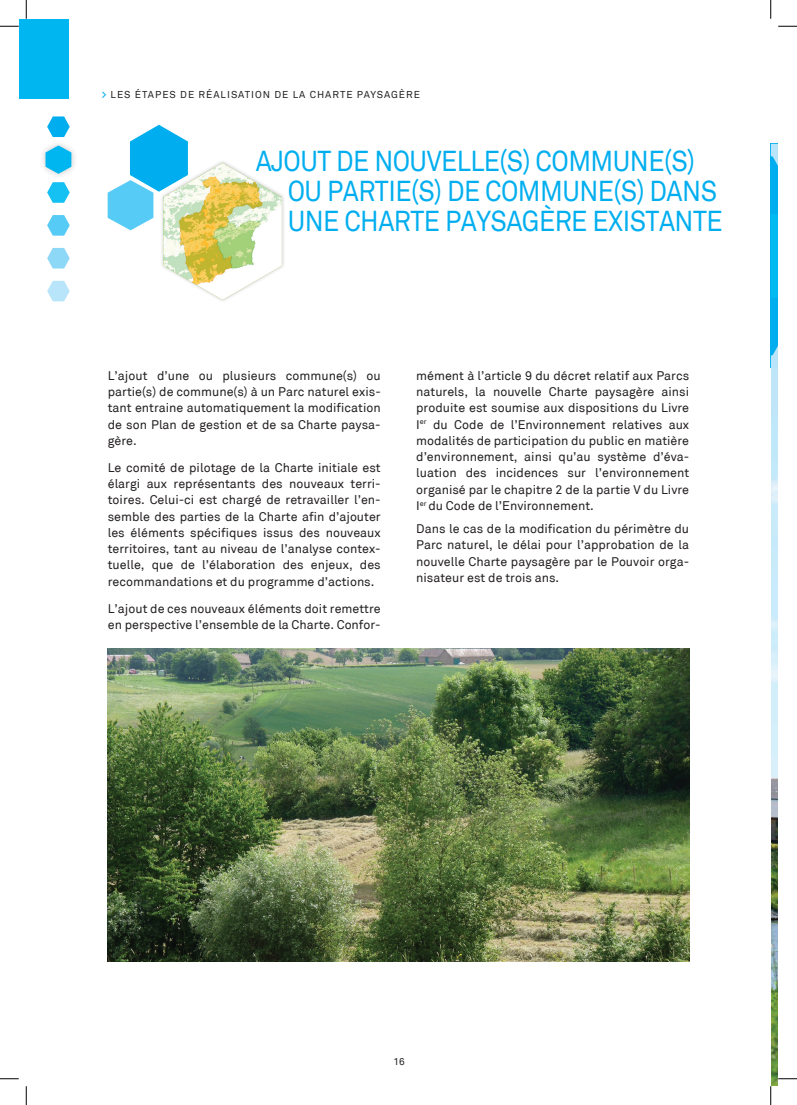
<style>
.page{position:relative;width:797px;height:1105px;background:#fff}
.page>*{position:absolute;margin:0;border:0;box-sizing:border-box;transform-origin:0 0}
.t1{font:28.75px/30px "Akkurat";letter-spacing:-.02em;color:#00aeef;scale:.9 1}
.t2{font:12.5px/16.2px "Akkurat";color:#231f20;text-align:justify}
.t3{font:10px "Akkurat";letter-spacing:.1em;color:#231f20}
.s1{font-weight:700;color:#00aeef}
</style>
<div class="page">
<div style="left:19px;top:19px;width:50px;height:80px;background:#00b6f0"></div>
<div style="left:39px;top:139px;width:39px;height:41px;background:#231f20;opacity:.25"></div>
<svg style="left:45px;top:145px;width:26px;height:29px"></svg>
<svg style="left:47px;top:116px;width:23px;height:21px"></svg>
<svg style="left:47px;top:182px;width:23px;height:21px"></svg>
<svg style="left:47px;top:215px;width:23px;height:21px"></svg>
<svg style="left:47px;top:248px;width:23px;height:20px"></svg>
<svg style="left:47px;top:281px;width:23px;height:20px"></svg>
<div style="left:159px;top:160px;width:127px;height:144px;background:#231f20;opacity:.25"></div>
<img style="left:771px;top:374px;width:6px;height:712px">
<svg style="left:770px;top:143px;width:7px;height:231px"></svg>
<div style="left:770px;top:214px;width:7px;height:84px;background:#00baf1"></div>
<svg style="left:108px;top:125px;width:174px;height:175px"></svg>
<img style="left:108px;top:648px;width:581px;height:314px">
<svg style="left:0;top:25px;width:19px;height:2px"></svg>
<svg style="left:778px;top:25px;width:19px;height:2px"></svg>
<svg style="left:0;top:1078px;width:19px;height:1px"></svg>
<svg style="left:778px;top:1078px;width:19px;height:1px"></svg>
<svg style="left:25px;top:0;width:2px;height:19px"></svg>
<svg style="left:25px;top:1086px;width:2px;height:19px"></svg>
<svg style="left:770px;top:0;width:1px;height:19px"></svg>
<svg style="left:770px;top:1086px;width:1px;height:19px"></svg>
<p class="t3" style="left:102px;top:88px;width:320px"><span class="s1">&gt;</span> LES ÉTAPES DE RÉALISATION DE LA CHARTE PAYSAGÈRE</p>
<h1 class="t1" style="left:288px;top:147px;width:484px;text-indent:-32px">AJOUT DE NOUVELLE(S) COMMUNE(S)<br>OU PARTIE(S) DE COMMUNE(S) DANS<br>UNE CHARTE PAYSAGÈRE EXISTANTE</h1>
<p class="t2" style="left:108px;top:368px;width:274px">L’ajout d’une ou plusieurs commune(s) ou partie(s) de commune(s) à un Parc naturel exis&shy;tant entraine automatiquement la modification de son Plan de gestion et de sa Charte paysa&shy;gère.</p>
<p class="t2" style="left:108px;top:460px;width:274px">Le comité de pilotage de la Charte initiale est élargi aux représentants des nouveaux terri&shy;toires. Celui-ci est chargé de retravailler l’en&shy;semble des parties de la Charte afin d’ajouter les éléments spécifiques issus des nouveaux territoires, tant au niveau de l’analyse contex&shy;tuelle, que de l’élaboration des enjeux, des recommandations et du programme d’actions.</p>
<p class="t2" style="left:108px;top:601px;width:274px">L’ajout de ces nouveaux éléments doit remettre en perspective l’ensemble de la Charte. Confor-</p>
<p class="t2" style="left:416px;top:368px;width:274px">mément à l’article 9 du décret relatif aux Parcs naturels, la nouvelle Charte paysagère ainsi produite est soumise aux dispositions du Livre I<sup>er</sup> du Code de l’Environnement relatives aux modalités de participation du public en matière d’environnement, ainsi qu’au système d’éva&shy;luation des incidences sur l’environnement organisé par le chapitre 2 de la partie V du Livre I<sup>er</sup> du Code de l’Environnement.</p>
<p class="t2" style="left:416px;top:521px;width:274px">Dans le cas de la modification du périmètre du Parc naturel, le délai pour l’approbation de la nouvelle Charte paysagère par le Pouvoir orga&shy;nisateur est de trois ans.</p>
<p class="t3" style="left:393px;top:1055px;width:13px">16</p>
</div>
